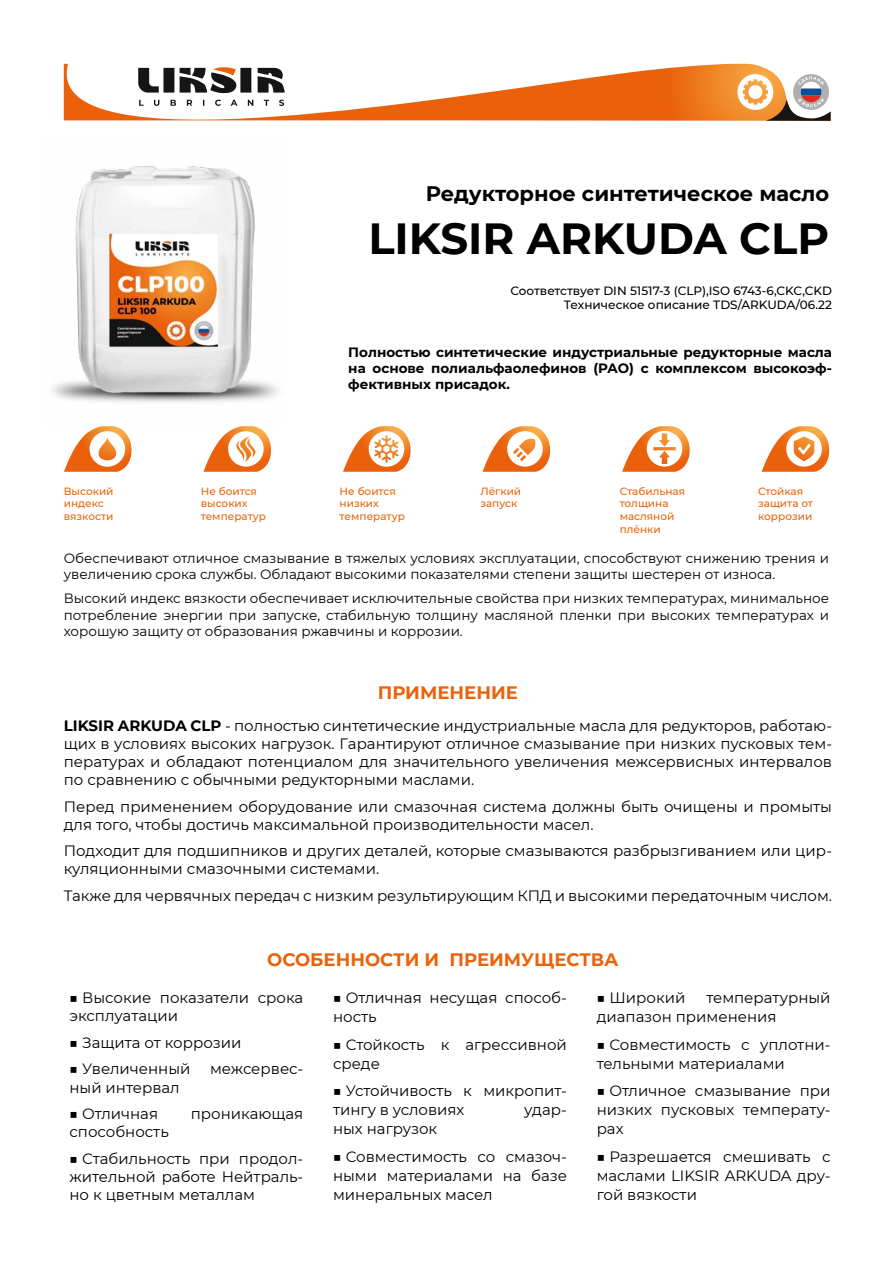
<style>
.page{position:relative;width:893px;height:1263px;background:#fff}
.page>*{position:absolute;margin:0;border:0;box-sizing:border-box;transform-origin:0 0}
.t1{font:700 43.5px "Montserrat";color:#000}
.t2{font:700 21px "Montserrat";color:#000}
.t3{font:700 18px "Montserrat";color:#ea620a}
.t4{font:15px/19px "Montserrat";color:#000}
.t5{font:13.5px/16.2px "Montserrat";color:#000}
.t6{font:700 13.5px/16.2px "Montserrat";color:#020203;text-align:justify}
.t7{font:500 12px/14.4px "Montserrat";color:#000;text-align:right}
.t8{font:500 10.5px/12.6px "Montserrat";color:#e9640b}
.s1{font-weight:700}
</style>
<div class="page">
<svg style="left:63px;top:64px;width:712px;height:57px"></svg>
<svg style="left:138px;top:68px;width:146px;height:25px"></svg>
<svg style="left:139px;top:100px;width:145px;height:6px"></svg>
<svg style="left:737px;top:74px;width:94px;height:47px"></svg>
<img style="left:52px;top:166px;width:227px;height:237px">
<svg style="left:64px;top:426px;width:67px;height:46px"></svg>
<svg style="left:203px;top:426px;width:68px;height:46px"></svg>
<svg style="left:343px;top:426px;width:68px;height:46px"></svg>
<svg style="left:483px;top:426px;width:67px;height:46px"></svg>
<svg style="left:622px;top:426px;width:68px;height:46px"></svg>
<svg style="left:762px;top:426px;width:67px;height:46px"></svg>
<h2 class="t2" style="left:426px;top:179px;width:405px">Редукторное синтетическое масло</h2>
<h1 class="t1" style="left:368px;top:207px;width:462px">LIKSIR ARKUDA CLP</h1>
<p class="t7" style="left:511px;top:283px;width:323px">Соответствует DIN 51517-3 (CLP),ISO 6743-6,CKC,CKD<br>Техническое описание TDS/ARKUDA/06.22</p>
<p class="t6" style="left:348px;top:343px;width:485px">Полностью синтетические индустриальные редукторные масла на основе полиальфаолефинов (PAO) с комплексом высокоэф&shy;фективных присадок.</p>
<p class="t8" style="left:64px;top:484px;width:51px">Высокий индекс вязкости</p>
<p class="t8" style="left:480px;top:484px;width:42px">Лёгкий запуск</p>
<p class="t8" style="left:620px;top:484px;width:67px">Стабильная толщина масляной плёнки</p>
<p class="t8" style="left:758px;top:484px;width:56px">Стойкая защита от коррозии</p>
<p class="t8" style="left:201px;top:484px;width:67px">Не боится высоких температур</p>
<p class="t8" style="left:340px;top:484px;width:67px">Не боится низких температур</p>
<p class="t5" style="left:64px;top:549px;width:767px">Обеспечивают отличное смазывание в тяжелых условиях эксплуатации, способствуют снижению трения и увеличению срока службы. Обладают высокими показателями степени защиты шестерен от износа.</p>
<p class="t5" style="left:64px;top:590px;width:767px;text-align:justify">Высокий индекс вязкости обеспечивает исключительные свойства при низких температурах, минимальное потребление энергии при запуске, стабильную толщину масляной пленки при высоких температурах и хорошую защиту от образования ржавчины и коррозии.</p>
<p class="t3" style="left:378px;top:679px;width:142px">ПРИМЕНЕНИЕ</p>
<p class="t4" style="left:64px;top:716px;width:770px;line-height:18px;text-align:justify"><span class="s1">LIKSIR ARKUDA CLP</span> - полностью синтетические индустриальные масла для редукторов, работаю&shy;щих в условиях высоких нагрузок. Гарантируют отличное смазывание при низких пусковых тем&shy;пературах и обладают потенциалом для значительного увеличения межсервисных интервалов по сравнению с обычными редукторными маслами.</p>
<p class="t4" style="left:64px;top:797px;width:770px;line-height:18px">Перед применением оборудование или смазочная система должны быть очищены и промыты для того, чтобы достичь максимальной производительности масел.</p>
<p class="t4" style="left:64px;top:841px;width:770px;line-height:18px">Подходит для подшипников и других деталей, которые смазываются разбрызгиванием или цир&shy;куляционными смазочными системами.</p>
<p class="t4" style="left:64px;top:885px;width:770px">Также для червячных передач с низким результирующим КПД и высокими передаточным числом.</p>
<p class="t3" style="left:267px;top:947px;width:353px">ОСОБЕННОСТИ И ПРЕИМУЩЕСТВА</p>
<p class="t4" style="left:69px;top:988px;width:236px;line-height:18.1px">■ Высокие показатели срока эксплуатации</p>
<p class="t4" style="left:69px;top:1032px;width:174px">■ Защита от коррозии</p>
<p class="t4" style="left:69px;top:1059px;width:123px">■ Увеличенный</p>
<p class="t4" style="left:210px;top:1059px;width:95px">межсервес-</p>
<p class="t4" style="left:69px;top:1077px;width:112px">ный интервал</p>
<p class="t4" style="left:69px;top:1104px;width:90px">■ Отличная</p>
<p class="t4" style="left:191px;top:1104px;width:114px">проникающая</p>
<p class="t4" style="left:69px;top:1122px;width:101px">способность</p>
<p class="t4" style="left:69px;top:1149px;width:236px;line-height:18.1px;text-align:justify">■ Стабильность при продол&shy;жительной работе Нейтраль&shy;но к цветным металлам</p>
<p class="t4" style="left:333px;top:988px;width:236px">■ Отличная несущая способ&shy;ность</p>
<p class="t4" style="left:333px;top:1034px;width:236px">■ Стойкость к агрессивной среде</p>
<p class="t4" style="left:333px;top:1081px;width:236px">■ Устойчивость к микропит&shy;тингу в условиях</p>
<p class="t4" style="left:524px;top:1100px;width:44px">удар-</p>
<p class="t4" style="left:333px;top:1119px;width:106px">ных нагрузок</p>
<p class="t4" style="left:333px;top:1146px;width:236px;text-align:justify">■ Совместимость со смазоч&shy;ными материалами на базе минеральных масел</p>
<p class="t4" style="left:597px;top:988px;width:235px;text-indent:110px">температурный диапазон применения</p>
<p class="t4" style="left:596px;top:1034px;width:236px">■ Совместимость с уплотни&shy;тельными материалами</p>
<p class="t4" style="left:596px;top:1081px;width:236px;text-align:justify">■ Отличное смазывание при низких пусковых температу&shy;рах</p>
<p class="t4" style="left:596px;top:1146px;width:236px;text-align:justify">■ Разрешается смешивать с маслами LIKSIR ARKUDA дру&shy;гой вязкости</p>
<p class="t4" style="left:596px;top:988px;width:90px">■ Широкий</p>
</div>
